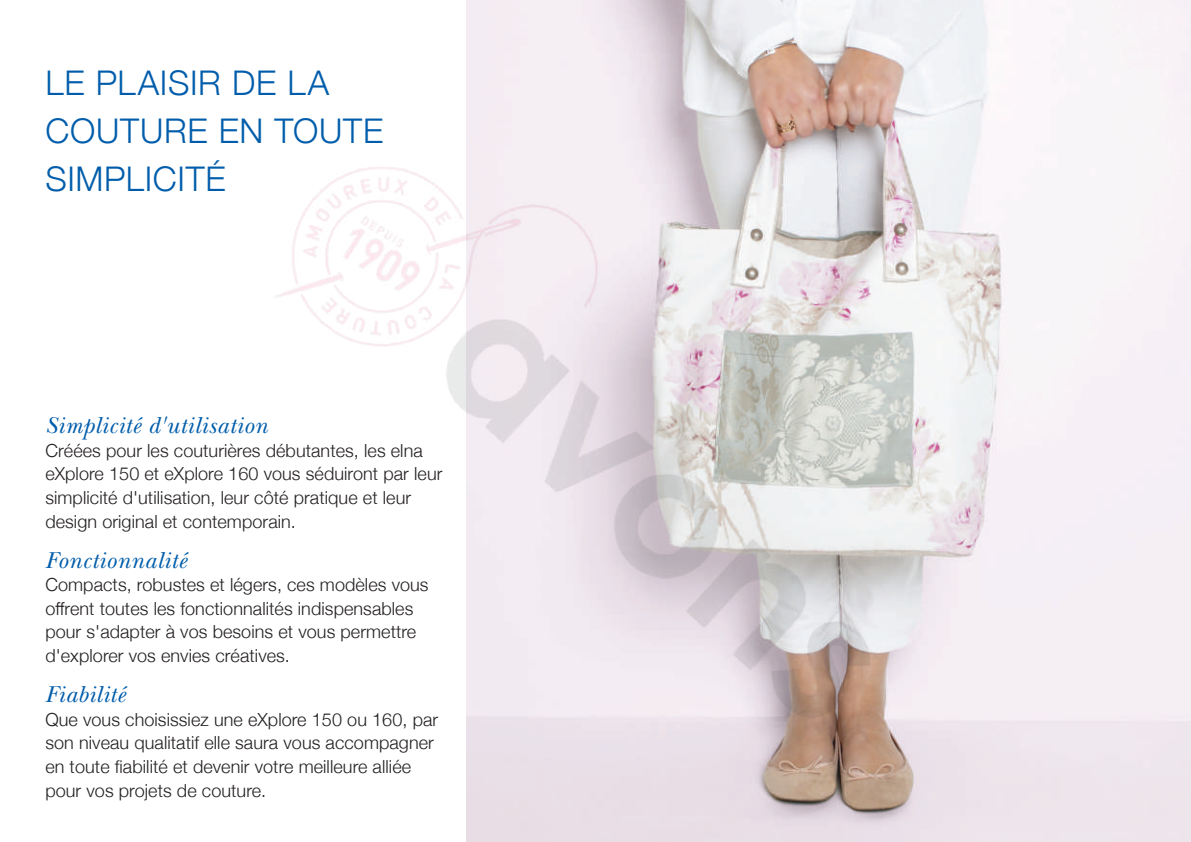
<style>
.page{position:relative;width:1191px;height:842px;background:#fff}
.page>*{position:absolute;margin:0;border:0;box-sizing:border-box;transform-origin:0 0}
.t1{font:300 34px/48px "Helvetica Neue";letter-spacing:.02em;color:#015dab}
.t2{font:italic 24px "New Baskerville";letter-spacing:.025em;color:#015dab}
.t3{font:300 18px/23.6px "Helvetica Neue";letter-spacing:.005em;color:#231f20}
</style>
<div class="page">
<img style="left:466px;top:0;width:725px;height:842px">
<img style="left:275px;top:80px;width:668px;height:710px">
<h1 class="t1" style="left:45px;top:57px;width:339px">Le plaisir de la couture en toute simplicité</h1>
<h2 class="t2" style="left:45px;top:411px;width:224px">Simplicité d'utilisation</h2>
<p class="t3" style="left:45px;top:437px;width:398px">Créées pour les couturières débutantes, les elna eXplore 150 et eXplore 160 vous séduiront par leur simplicité d'utilisation, leur côté pratique et leur design original et contemporain.</p>
<h2 class="t2" style="left:45px;top:546px;width:142px">Fonctionnalité</h2>
<p class="t3" style="left:45px;top:572px;width:385px">Compacts, robustes et légers, ces modèles vous offrent toutes les fonctionnalités indispensables pour s'adapter à vos besoins et vous permettre d'explorer vos envies créatives.</p>
<h2 class="t2" style="left:45px;top:680px;width:81px">Fiabilité</h2>
<p class="t3" style="left:45px;top:707px;width:394px">Que vous choisissiez une eXplore 150 ou 160, par son niveau qualitatif elle saura vous accompagner en toute fiabilité et devenir votre meilleure alliée pour vos projets de couture.</p>
</div>
